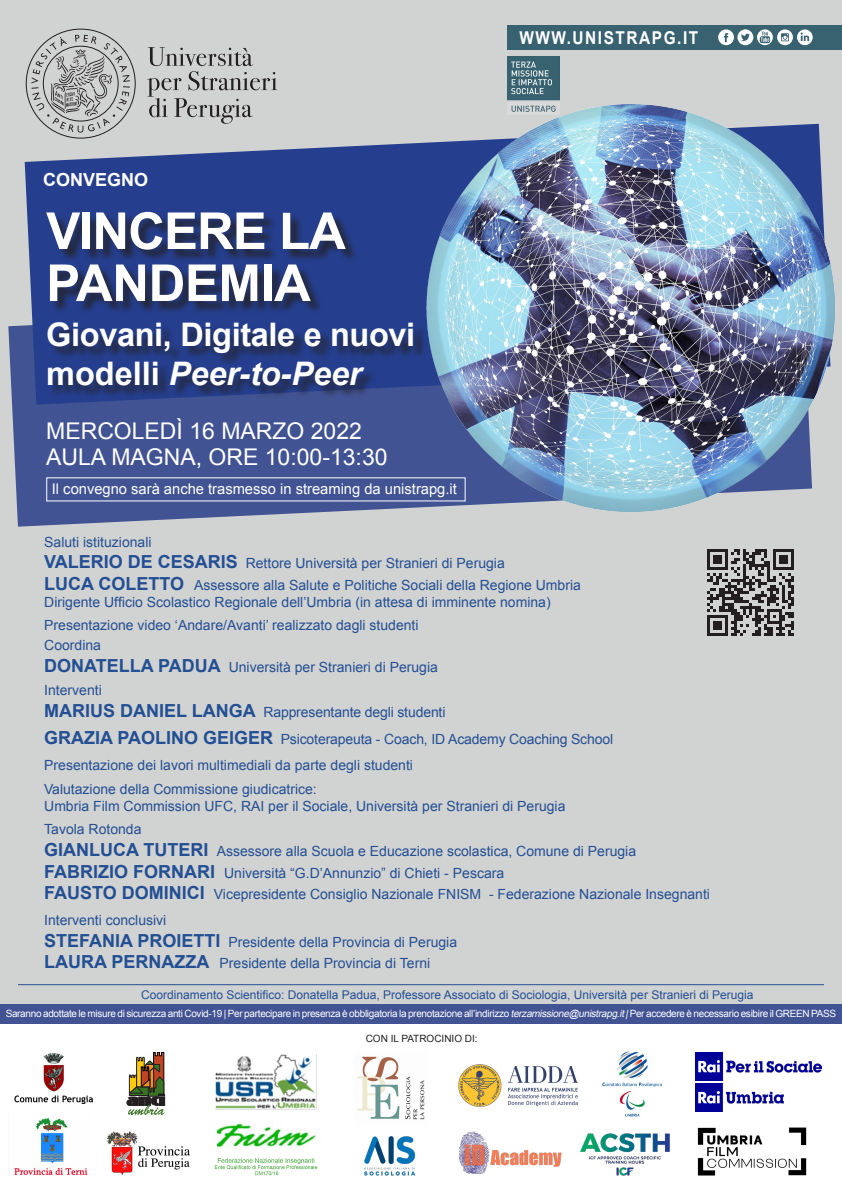
<style>
.page{position:relative;width:842px;height:1191px;background:#fff}
.page>*{position:absolute;margin:0;border:0;box-sizing:border-box;transform-origin:0 0}
.t1{font:700 51px "Arial";letter-spacing:-.02em;color:#fff}
.t2{font:700 32.4px/38.9px "Arial";letter-spacing:-.01em;color:#fff}
.t3{font:23px "Arial";color:#fff}
.t4{font:700 18px "Arial";color:#fff}
.t5{font:700 17.7px "Arial";letter-spacing:.1em;color:#fff;scale:.87 1}
.t6{font:14.7px "Arial";color:#fff}
.t7{font:14px/21.6px "Arial";color:#234f93}
.t8{font:12px "Arial";color:#234f93}
.t9{font:10px "Arial";letter-spacing:-.03em;color:#fff}
.t10{font:10px "Arial";color:#231f20}
.s1{font-style:italic}
.s2{font-weight:700;font-size:18px}
</style>
<div class="page">
<div style="left:0;top:0;width:842px;height:1023px;background:#d1d2d2"></div>
<svg style="left:8px;top:325px;width:411px;height:201px;background:#50609a"></svg>
<svg style="left:25px;top:138px;width:394px;height:266px;fill:#253f8e"></svg>
<div style="left:507px;top:25px;width:335px;height:24px;background:#396270"></div>
<img style="left:507px;top:56px;width:53px;height:40px">
<div style="left:0;top:1004px;width:842px;height:19px;background:#415393"></div>
<svg style="left:147px;top:47px;width:130px;height:77px"></svg>
<svg style="left:26px;top:29px;width:110px;height:109px"></svg>
<div style="left:49px;top:213px;width:378px;height:185px;background:#231f20;opacity:.75"></div>
<img style="left:419px;top:96px;width:416px;height:416px">
<svg style="left:718px;top:29px;width:95px;height:16px"></svg>
<img style="left:580px;top:1133px;width:90px;height:43px">
<img style="left:458px;top:1131px;width:104px;height:44px">
<img style="left:458px;top:1064px;width:120px;height:43px">
<img style="left:14px;top:1053px;width:79px;height:50px">
<img style="left:364px;top:1136px;width:52px;height:40px">
<img style="left:603px;top:1051px;width:59px;height:66px">
<svg style="left:127px;top:1052px;width:38px;height:63px"></svg>
<img style="left:214px;top:1122px;width:104px;height:54px">
<img style="left:106px;top:1131px;width:85px;height:44px">
<img style="left:14px;top:1117px;width:74px;height:58px">
<img style="left:357px;top:1056px;width:68px;height:64px">
<img style="left:215px;top:1054px;width:102px;height:55px">
<img style="left:695px;top:1083px;width:89px;height:28px">
<img style="left:695px;top:1052px;width:127px;height:28px">
<img style="left:697px;top:1127px;width:110px;height:49px">
<hr style="left:18px;top:984px;width:806px;height:1px;background:#234f93">
<svg style="left:707px;top:549px;width:87px;height:87px"></svg>
<p class="t4" style="left:43px;top:168px;width:107px">CONVEGNO</p>
<p class="t1" style="left:46px;top:197px;width:301px">VINCERE LA</p>
<p class="t1" style="left:46px;top:249px;width:266px">PANDEMIA</p>
<p class="t2" style="left:46px;top:316px;width:371px">Giovani, Digitale e nuovi modelli <span class="s1">Peer-to-Peer</span></p>
<p class="t3" style="left:46px;top:415px;width:317px">MERCOLEDÌ 16 MARZO 2022</p>
<p class="t3" style="left:46px;top:441px;width:343px">AULA MAGNA, ORE 10:00-13:30</p>
<p class="t6" style="left:52px;top:479px;width:406px">Il convegno sarà anche trasmesso in streaming da unistrapg.it</p>
<p class="t5" style="left:519px;top:26px;width:207px">WWW.UNISTRAPG.IT</p>
<p class="t7" style="left:44px;top:531px;width:109px">Saluti istituzionali</p>
<p class="t7" style="left:44px;top:553px;width:462px"><span class="s2">VALERIO DE CESARIS</span> Rettore Università per Stranieri di Perugia</p>
<p class="t7" style="left:44px;top:574px;width:538px"><span class="s2">LUCA COLETTO</span> Assessore alla Salute e Politiche Sociali della Regione Umbria</p>
<p class="t7" style="left:44px;top:591px;width:508px">Dirigente Ufficio Scolastico Regionale dell’Umbria (in attesa di imminente nomina)</p>
<p class="t7" style="left:44px;top:614px;width:376px">Presentazione video ‘Andare/Avanti’ realizzato dagli studenti</p>
<p class="t7" style="left:44px;top:635px;width:395px">Coordina<br><span class="s2">DONATELLA PADUA</span> Università per Stranieri di Perugia</p>
<p class="t7" style="left:44px;top:679px;width:59px">Interventi</p>
<p class="t7" style="left:44px;top:701px;width:403px"><span class="s2">MARIUS DANIEL LANGA</span> Rappresentante degli studenti</p>
<p class="t7" style="left:44px;top:728px;width:570px"><span class="s2">GRAZIA PAOLINO GEIGER</span> Psicoterapeuta - Coach, ID Academy Coaching School</p>
<p class="t7" style="left:44px;top:754px;width:370px">Presentazione dei lavori multimediali da parte degli studenti</p>
<p class="t7" style="left:44px;top:780px;width:523px;line-height:16.8px">Valutazione della Commissione giudicatrice:<br>Umbria Film Commission UFC, RAI per il Sociale, Università per Stranieri di Perugia</p>
<p class="t7" style="left:44px;top:818px;width:99px">Tavola Rotonda</p>
<p class="t7" style="left:44px;top:840px;width:593px"><span class="s2">GIANLUCA TUTERI</span> Assessore alla Scuola e Educazione scolastica, Comune di Perugia</p>
<p class="t7" style="left:44px;top:862px;width:461px"><span class="s2">FABRIZIO FORNARI</span> Università “G.D’Annunzio” di Chieti - Pescara</p>
<p class="t7" style="left:44px;top:883px;width:667px"><span class="s2">FAUSTO DOMINICI</span> Vicepresidente Consiglio Nazionale FNISM - Federazione Nazionale Insegnanti</p>
<p class="t7" style="left:44px;top:909px;width:124px">Interventi conclusivi</p>
<p class="t7" style="left:44px;top:931px;width:414px"><span class="s2">STEFANIA PROIETTI</span> Presidente della Provincia di Perugia</p>
<p class="t7" style="left:44px;top:952px;width:387px"><span class="s2">LAURA PERNAZZA</span> Presidente della Provincia di Terni</p>
<p class="t8" style="left:141px;top:986px;width:614px">Coordinamento Scientifico: Donatella Padua, Professore Associato di Sociologia, Università per Stranieri di Perugia</p>
<p class="t10" style="left:366px;top:1031px;width:114px">CON IL PATROCINIO DI:</p>
<p class="t9" style="left:6px;top:1007px;width:832px">Saranno adottate le misure di sicurezza anti Covid-19 | Per partecipare in presenza è obbligatoria la prenotazione all’indirizzo <span class="s1">terzamissione@unistrapg.it|</span>Per accedere è necessario esibire il GREEN PASS</p>
</div>
